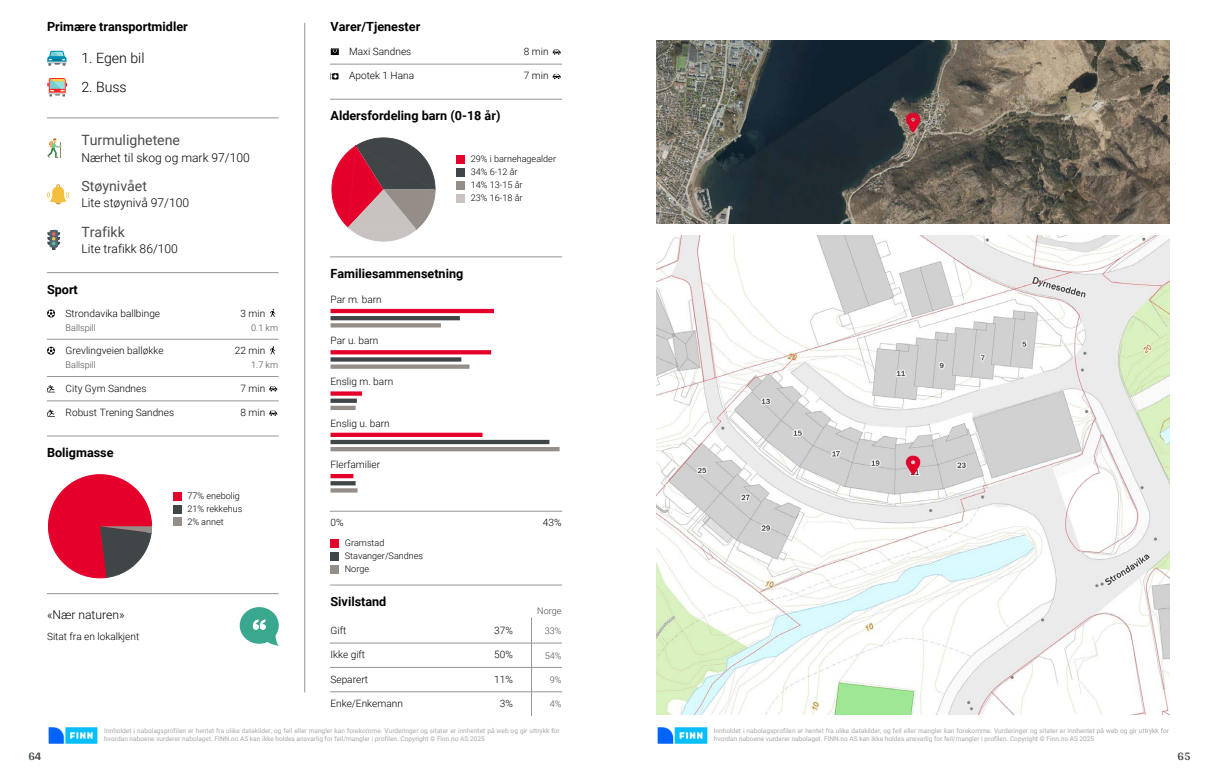
<style>
.page{position:relative;width:1219px;height:782px;background:#fff}
.page>*{position:absolute;margin:0;border:0;box-sizing:border-box;transform-origin:0 0}
.t1{font:14.1px "Roboto";color:#4c4c4c}
.t2{font:300 14.1px "Roboto";color:#000}
.t3{font:700 12.6px "Roboto";color:#000}
.t4{font:300 12.1px "Roboto";color:#000}
.t5{font:700 12px "Arya";color:#414749}
.t6{font:300 10.1px "Roboto";color:#000}
.t7{font:300 9.1px/12.9px "Roboto";color:#000}
.t8{font:300 9.1px "Roboto";color:#4c4c4c}
.t9{font:6.6px/8.6px "Roboto";color:#a8a8a8}
</style>
<div class="page">
<hr style="left:304px;top:23px;width:1px;height:668px;background:#939598">
<svg style="left:47px;top:51px;width:20px;height:15px"></svg>
<svg style="left:47px;top:78px;width:20px;height:18px"></svg>
<hr style="left:47px;top:117px;width:231px;height:1px;background:#939598">
<svg style="left:47px;top:138px;width:15px;height:20px"></svg>
<svg style="left:47px;top:184px;width:22px;height:20px"></svg>
<svg style="left:47px;top:230px;width:13px;height:20px"></svg>
<hr style="left:47px;top:272px;width:231px;height:1px;background:#939598">
<svg style="left:47px;top:309px;width:8px;height:8px"></svg>
<svg style="left:270px;top:309px;width:5px;height:8px"></svg>
<hr style="left:47px;top:339px;width:231px;height:1px;background:#939598">
<svg style="left:47px;top:346px;width:8px;height:8px"></svg>
<svg style="left:270px;top:346px;width:5px;height:8px"></svg>
<hr style="left:47px;top:376px;width:231px;height:1px;background:#939598">
<svg style="left:47px;top:385px;width:8px;height:7px"></svg>
<svg style="left:269px;top:386px;width:8px;height:5px"></svg>
<hr style="left:47px;top:400px;width:231px;height:1px;background:#939598">
<svg style="left:47px;top:409px;width:8px;height:7px"></svg>
<svg style="left:269px;top:410px;width:8px;height:5px"></svg>
<hr style="left:47px;top:435px;width:231px;height:1px;background:#939598">
<svg style="left:48px;top:474px;width:104px;height:104px"></svg>
<div style="left:173px;top:491px;width:9px;height:9px;background:#e4002b"></div>
<div style="left:173px;top:504px;width:9px;height:9px;background:#404548"></div>
<div style="left:173px;top:517px;width:9px;height:9px;background:#958e88"></div>
<hr style="left:47px;top:593px;width:231px;height:1px;background:#939598">
<svg style="left:240px;top:607px;width:39px;height:38px"></svg>
<svg style="left:331px;top:48px;width:8px;height:7px"></svg>
<svg style="left:553px;top:50px;width:8px;height:5px"></svg>
<hr style="left:330px;top:64px;width:232px;height:1px;background:#939598">
<svg style="left:330px;top:73px;width:8px;height:7px"></svg>
<svg style="left:553px;top:74px;width:8px;height:5px"></svg>
<hr style="left:330px;top:99px;width:232px;height:1px;background:#939598">
<svg style="left:331px;top:137px;width:104px;height:104px"></svg>
<div style="left:456px;top:155px;width:9px;height:9px;background:#e4002b"></div>
<div style="left:456px;top:168px;width:9px;height:8px;background:#404548"></div>
<div style="left:456px;top:181px;width:9px;height:8px;background:#958e88"></div>
<div style="left:456px;top:194px;width:9px;height:8px;background:#c8c3c0"></div>
<hr style="left:330px;top:256px;width:232px;height:1px;background:#939598">
<hr style="left:330px;top:309px;width:164px;height:4px;background:#e4002b">
<hr style="left:330px;top:316px;width:130px;height:4px;background:#404548">
<svg style="left:330px;top:323px;width:111px;height:4px"></svg>
<svg style="left:330px;top:350px;width:161px;height:4px"></svg>
<svg style="left:330px;top:357px;width:131px;height:4px"></svg>
<svg style="left:330px;top:364px;width:140px;height:4px"></svg>
<svg style="left:330px;top:391px;width:32px;height:4px"></svg>
<svg style="left:330px;top:398px;width:27px;height:4px"></svg>
<div style="left:330px;top:405px;width:26px;height:5px;background:#958e88"></div>
<div style="left:330px;top:432px;width:153px;height:5px;background:#e4002b"></div>
<div style="left:330px;top:439px;width:219px;height:5px;background:#404548"></div>
<hr style="left:330px;top:447px;width:230px;height:4px;background:#958e88">
<hr style="left:330px;top:474px;width:23px;height:4px;background:#e4002b">
<svg style="left:330px;top:481px;width:26px;height:4px"></svg>
<svg style="left:330px;top:488px;width:28px;height:4px"></svg>
<hr style="left:330px;top:511px;width:232px;height:1px;background:#939598">
<div style="left:330px;top:539px;width:9px;height:8px;background:#e4002b"></div>
<div style="left:330px;top:552px;width:9px;height:8px;background:#404548"></div>
<div style="left:330px;top:564px;width:9px;height:9px;background:#958e88"></div>
<hr style="left:330px;top:584px;width:232px;height:1px;background:#939598">
<hr style="left:531px;top:617px;width:1px;height:98px;background:#939598">
<hr style="left:330px;top:642px;width:232px;height:1px;background:#939598">
<hr style="left:330px;top:667px;width:232px;height:1px;background:#939598">
<hr style="left:330px;top:691px;width:232px;height:1px;background:#939598">
<img style="left:48px;top:727px;width:50px;height:16px">
<img style="left:656px;top:40px;width:513px;height:184px">
<img style="left:656px;top:235px;width:513px;height:479px">
<img style="left:657px;top:727px;width:51px;height:16px">
<h2 class="t3" style="left:47px;top:18px;width:142px">Primære transportmidler</h2>
<h1 class="t2" style="left:81px;top:48px;width:65px">1. Egen bil</h1>
<h1 class="t2" style="left:81px;top:77px;width:47px">2. Buss</h1>
<h1 class="t1" style="left:81px;top:130px;width:100px">Turmulighetene</h1>
<h3 class="t4" style="left:81px;top:149px;width:170px">Nærhet til skog og mark 97/100</h3>
<h1 class="t1" style="left:81px;top:176px;width:67px">Støynivået</h1>
<h3 class="t4" style="left:81px;top:195px;width:109px">Lite støynivå 97/100</h3>
<h1 class="t1" style="left:81px;top:222px;width:45px">Trafikk</h1>
<h3 class="t4" style="left:81px;top:240px;width:98px">Lite trafikk 86/100</h3>
<h2 class="t3" style="left:330px;top:18px;width:91px">Varer/Tjenester</h2>
<h3 class="t6" style="left:349px;top:44px;width:64px">Maxi Sandnes</h3>
<h3 class="t6" style="left:524px;top:44px;width:26px">8 min</h3>
<h3 class="t6" style="left:349px;top:69px;width:67px">Apotek 1 Hana</h3>
<h3 class="t6" style="left:524px;top:69px;width:26px">7 min</h3>
<h2 class="t3" style="left:330px;top:107px;width:171px">Aldersfordeling barn (0-18 år)</h2>
<h3 class="t7" style="left:471px;top:152px;width:87px">29% i barnehagealder<br>34% 6-12 år<br>14% 13-15 år<br>23% 16-18 år</h3>
<h2 class="t3" style="left:330px;top:264px;width:134px">Familiesammensetning</h2>
<h3 class="t6" style="left:330px;top:292px;width:53px">Par m. barn</h3>
<h3 class="t6" style="left:330px;top:333px;width:49px">Par u. barn</h3>
<h3 class="t6" style="left:330px;top:374px;width:64px">Enslig m. barn</h3>
<h3 class="t6" style="left:330px;top:416px;width:61px">Enslig u. barn</h3>
<h3 class="t6" style="left:330px;top:457px;width:51px">Flerfamilier</h3>
<h2 class="t3" style="left:47px;top:280px;width:32px">Sport</h2>
<h3 class="t6" style="left:66px;top:306px;width:96px">Strondavika ballbinge</h3>
<h3 class="t6" style="left:240px;top:306px;width:26px">3 min</h3>
<h3 class="t8" style="left:66px;top:321px;width:32px">Ballspill</h3>
<h3 class="t8" style="left:251px;top:321px;width:28px">0.1 km</h3>
<h3 class="t6" style="left:66px;top:343px;width:99px">Grevlingveien balløkke</h3>
<h3 class="t6" style="left:235px;top:343px;width:32px">22 min</h3>
<h3 class="t8" style="left:66px;top:358px;width:32px">Ballspill</h3>
<h3 class="t8" style="left:251px;top:358px;width:28px">1.7 km</h3>
<h3 class="t6" style="left:66px;top:381px;width:82px">City Gym Sandnes</h3>
<h3 class="t6" style="left:240px;top:381px;width:26px">7 min</h3>
<h3 class="t6" style="left:66px;top:405px;width:110px">Robust Trening Sandnes</h3>
<h3 class="t6" style="left:240px;top:405px;width:26px">8 min</h3>
<h2 class="t3" style="left:47px;top:443px;width:68px">Boligmasse</h2>
<h3 class="t7" style="left:187px;top:488px;width:56px">77% enebolig<br>21% rekkehus<br>2% annet</h3>
<h3 class="t6" style="left:330px;top:515px;width:15px">0%</h3>
<h3 class="t6" style="left:543px;top:515px;width:20px">43%</h3>
<h3 class="t7" style="left:345px;top:536px;width:80px">Gramstad<br>Stavanger/Sandnes<br>Norge</h3>
<h2 class="t3" style="left:330px;top:592px;width:57px">Sivilstand</h2>
<h3 class="t8" style="left:537px;top:604px;width:26px">Norge</h3>
<h3 class="t6" style="left:330px;top:623px;width:17px">Gift</h3>
<h3 class="t6" style="left:494px;top:623px;width:20px">37%</h3>
<h3 class="t8" style="left:545px;top:624px;width:18px">33%</h3>
<h3 class="t6" style="left:330px;top:647px;width:36px">Ikke gift</h3>
<h3 class="t6" style="left:494px;top:647px;width:20px">50%</h3>
<h3 class="t8" style="left:545px;top:648px;width:18px">54%</h3>
<h3 class="t6" style="left:330px;top:671px;width:39px">Separert</h3>
<h3 class="t6" style="left:494px;top:671px;width:20px">11%</h3>
<h3 class="t8" style="left:550px;top:673px;width:13px">9%</h3>
<h3 class="t6" style="left:330px;top:696px;width:74px">Enke/Enkemann</h3>
<h3 class="t6" style="left:500px;top:696px;width:15px">3%</h3>
<h3 class="t8" style="left:550px;top:697px;width:13px">4%</h3>
<p class="t9" style="left:104px;top:725px;width:457px">Innholdet i nabolagsprofilen er hentet fra ulike datakilder, og feil eller mangler kan forekomme. Vurderinger og sitater er innhentet på web og gir uttrykk for hvordan naboene vurderer nabolaget. FINN.no AS kan ikke holdes ansvarlig for feil/mangler i profilen. Copyright © Finn.no AS 2025</p>
<h3 class="t4" style="left:47px;top:605px;width:79px">«Nær naturen»</h3>
<h3 class="t6" style="left:47px;top:628px;width:94px">Sitat fra en lokalkjent</h3>
<h3 class="t5" style="left:28px;top:749px;width:15px">64</h3>
<p class="t9" style="left:714px;top:725px;width:457px">Innholdet i nabolagsprofilen er hentet fra ulike datakilder, og feil eller mangler kan forekomme. Vurderinger og sitater er innhentet på web og gir uttrykk for hvordan naboene vurderer nabolaget. FINN.no AS kan ikke holdes ansvarlig for feil/mangler i profilen. Copyright © Finn.no AS 2025</p>
<h3 class="t5" style="left:1177px;top:749px;width:15px">65</h3>
</div>
